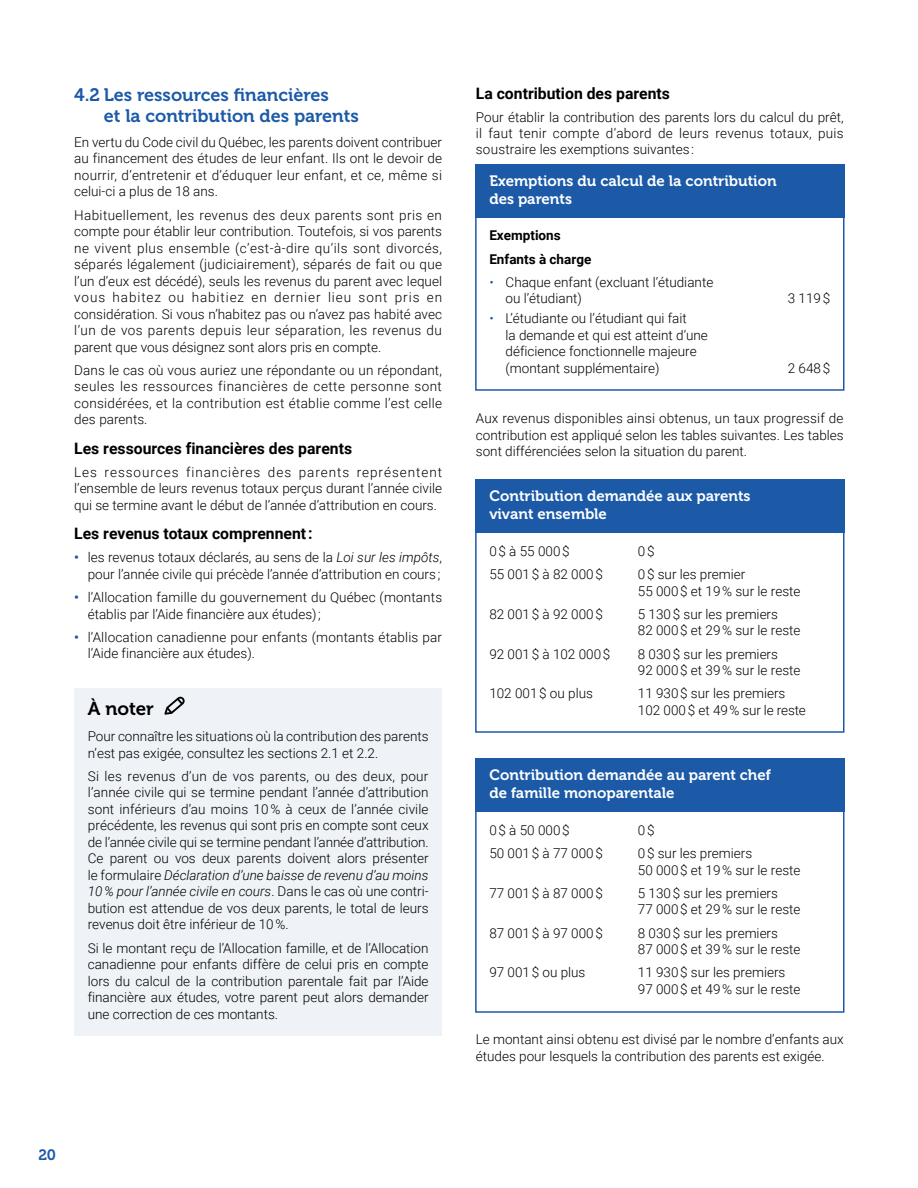
<style>
.page{position:relative;width:918px;height:1188px;background:#fff}
.page>*{position:absolute;margin:0;border:0;box-sizing:border-box;transform-origin:0 0}
.t1{font:18.75px "Museo 700";color:#000}
.t2{font:18px/21px "Museo 700";color:#1c5aa8}
.t3{font:700 15.75px "Roboto";color:#000}
.t4{font:15px/18px "Museo 700";color:#fff}
.t5{font:15px "Museo 700";color:#1c5aa8}
.t6{font:300 13.5px/16.5px "Roboto";color:#000}
.t7{font:700 13.5px "Roboto";color:#000}
.s1{font-weight:700;color:#1c5aa8}
.s2{font-style:italic}
.s3{color:#1c5aa8}
</style>
<div class="page">
<div style="left:74px;top:688px;width:368px;height:45px;background:#eff2f7"></div>
<div style="left:74px;top:721px;width:368px;height:54px;background:#eff2f7"></div>
<div style="left:74px;top:761px;width:368px;height:185px;background:#eff2f7"></div>
<div style="left:74px;top:932px;width:368px;height:104px;background:#eff2f7"></div>
<div style="left:475px;top:164px;width:370px;height:53px;background:#1c5aa8"></div>
<div style="left:475px;top:212px;width:369px;height:179px;border:2px solid #1c5aa8"></div>
<div style="left:475px;top:480px;width:370px;height:53px;background:#1c5aa8"></div>
<div style="left:475px;top:527px;width:369px;height:206px;border:2px solid #1c5aa8"></div>
<div style="left:475px;top:759px;width:370px;height:53px;background:#1c5aa8"></div>
<div style="left:475px;top:806px;width:369px;height:207px;border:2px solid #1c5aa8"></div>
<svg style="left:164px;top:697px;width:21px;height:18px"></svg>
<h4 class="t2" style="left:104px;top:84px;width:257px;text-indent:-30px">4.2 Les ressources financières<br>et la contribution des parents</h4>
<p class="t6" style="left:74px;top:133px;width:369px;text-align:justify">En vertu du Code civil du Québec, les parents doivent contribuer au financement des études de leur enfant. Ils ont le devoir de nourrir, d’entretenir et d’éduquer leur enfant, et ce, même si celui-ci a plus de 18 ans.</p>
<p class="t6" style="left:74px;top:206px;width:369px;text-align:justify">Habituellement, les revenus des deux parents sont pris en compte pour établir leur contribution. Toutefois, si vos parents ne vivent plus ensemble (c’est-à-dire qu’ils sont divorcés, séparés légalement (judiciairement), séparés de fait ou que l’un d’eux est décédé), seuls les revenus du parent avec lequel vous habitez ou habitiez en dernier lieu sont pris en considération. Si vous n’habitez pas ou n’avez pas habité avec l’un de vos parents depuis leur séparation, les revenus du parent que vous désignez sont alors pris en compte.</p>
<p class="t6" style="left:74px;top:361px;width:369px;text-align:justify">Dans le cas où vous auriez une répondante ou un répondant, seules les ressources financières de cette personne sont considérées, et la contribution est établie comme l’est celle des parents.</p>
<h5 class="t3" style="left:74px;top:437px;width:279px">Les ressources financières des parents</h5>
<p class="t6" style="left:74px;top:463px;width:369px;text-align:justify">Les ressources financières des parents représentent l’ensemble de leurs revenus totaux perçus durant l’année civile qui se termine avant le début de l’année d’attribution en cours.</p>
<h5 class="t3" style="left:74px;top:522px;width:240px">Les revenus totaux comprennent :</h5>
<p class="t6" style="left:74px;top:549px;width:369px;text-align:right"><span class="s1">•</span> les revenus totaux déclarés, au sens de la <span class="s2">Loi sur les impôts</span>, pour l’année civile qui précède l’année d’attribution en cours ;</p>
<p class="t6" style="left:88px;top:588px;width:356px;text-indent:-14px"><span class="s1">•</span> l’Allocation famille du gouvernement du Québec (montants établis par l’Aide financière aux études) ;</p>
<p class="t6" style="left:88px;top:628px;width:356px;text-indent:-14px"><span class="s1">•</span> l’Allocation canadienne pour enfants (montants établis par l’Aide financière aux études).</p>
<p class="t1" style="left:88px;top:698px;width:68px">À noter</p>
<p class="t6" style="left:88px;top:727px;width:342px">Pour connaître les situations où la contribution des parents n’est pas exigée, consultez les sections 2.1 et 2.2.</p>
<p class="t6" style="left:88px;top:767px;width:342px;text-align:justify">Si les revenus d’un de vos parents, ou des deux, pour l’année civile qui se termine pendant l’année d’attribution sont inférieurs d’au moins 10 % à ceux de l’année civile précédente, les revenus qui sont pris en compte sont ceux de l’année civile qui se termine pendant l’année d’attribution.<br>Ce parent ou vos deux parents doivent alors présenter le formulaire <span class="s2">Déclaration d’une baisse de revenu d’au moins 10 % pour l’année civile en cours</span>. Dans le cas où une contri&shy;bution est attendue de vos deux parents, le total de leurs revenus doit être inférieur de 10 %.</p>
<p class="t6" style="left:88px;top:939px;width:342px;text-align:justify">Si le montant reçu de l’Allocation famille, et de l’Allocation canadienne pour enfants diffère de celui pris en compte lors du calcul de la contribution parentale fait par l’Aide financière aux études, votre parent peut alors demander une correction de ces montants.</p>
<h5 class="t3" style="left:476px;top:82px;width:196px">La contribution des parents</h5>
<p class="t6" style="left:476px;top:108px;width:369px;text-align:justify">Pour établir la contribution des parents lors du calcul du prêt, il faut tenir compte d’abord de leurs revenus totaux, puis soustraire les exemptions suivantes :</p>
<p class="t4" style="left:489px;top:172px;width:289px">Exemptions du calcul de la contribution des parents</p>
<p class="t7" style="left:489px;top:226px;width:73px">Exemptions</p>
<p class="t7" style="left:489px;top:249px;width:104px">Enfants à charge</p>
<p class="t6" style="left:506px;top:273px;width:209px;text-indent:-16px"><span class="s3">•</span> Chaque enfant (excluant l’étudiante ou l’étudiant)</p>
<p class="t6" style="left:788px;top:290px;width:44px">3 119 $</p>
<p class="t6" style="left:506px;top:310px;width:204px;text-indent:-16px"><span class="s3">•</span> L’étudiante ou l’étudiant qui fait<br>la demande et qui est atteint d’une déficience fonctionnelle majeure (montant supplémentaire)</p>
<p class="t6" style="left:788px;top:359px;width:44px">2 648 $</p>
<p class="t6" style="left:476px;top:410px;width:369px;text-align:justify">Aux revenus disponibles ainsi obtenus, un taux progressif de contribution est appliqué selon les tables suivantes. Les tables sont différenciées selon la situation du parent.</p>
<p class="t4" style="left:489px;top:487px;width:263px">Contribution demandée aux parents vivant ensemble</p>
<p class="t6" style="left:489px;top:542px;width:82px">0 $ à 55 000 $</p>
<p class="t6" style="left:638px;top:542px;width:18px">0 $</p>
<p class="t6" style="left:489px;top:566px;width:115px">55 001 $ à 82 000 $</p>
<p class="t6" style="left:638px;top:566px;width:164px">0 $ sur les premier<br>55 000 $ et 19 % sur le reste</p>
<p class="t6" style="left:489px;top:605px;width:115px">82 001 $ à 92 000 $</p>
<p class="t6" style="left:638px;top:605px;width:164px">5 130 $ sur les premiers<br>82 000 $ et 29 % sur le reste</p>
<p class="t6" style="left:489px;top:645px;width:122px">92 001 $ à 102 000 $</p>
<p class="t6" style="left:638px;top:645px;width:164px">8 030 $ sur les premiers<br>92 000 $ et 39 % sur le reste</p>
<p class="t6" style="left:489px;top:685px;width:105px">102 001 $ ou plus</p>
<p class="t6" style="left:638px;top:685px;width:170px">11 930 $ sur les premiers<br>102 000 $ et 49 % sur le reste</p>
<p class="t4" style="left:489px;top:766px;width:283px">Contribution demandée au parent chef de famille monoparentale</p>
<p class="t6" style="left:489px;top:821px;width:82px">0 $ à 50 000 $</p>
<p class="t6" style="left:638px;top:821px;width:18px">0 $</p>
<p class="t6" style="left:489px;top:845px;width:115px">50 001 $ à 77 000 $</p>
<p class="t6" style="left:638px;top:845px;width:164px">0 $ sur les premiers<br>50 000 $ et 19 % sur le reste</p>
<p class="t6" style="left:489px;top:884px;width:115px">77 001 $ à 87 000 $</p>
<p class="t6" style="left:638px;top:884px;width:164px">5 130 $ sur les premiers<br>77 000 $ et 29 % sur le reste</p>
<p class="t6" style="left:489px;top:924px;width:115px">87 001 $ à 97 000 $</p>
<p class="t6" style="left:638px;top:924px;width:164px">8 030 $ sur les premiers<br>87 000 $ et 39 % sur le reste</p>
<p class="t6" style="left:489px;top:964px;width:98px">97 001 $ ou plus</p>
<p class="t6" style="left:638px;top:964px;width:164px">11 930 $ sur les premiers<br>97 000 $ et 49 % sur le reste</p>
<p class="t6" style="left:476px;top:1031px;width:369px">Le montant ainsi obtenu est divisé par le nombre d’enfants aux études pour lesquels la contribution des parents est exigée.</p>
<p class="t5" style="left:38px;top:1146px;width:19px">20</p>
</div>
